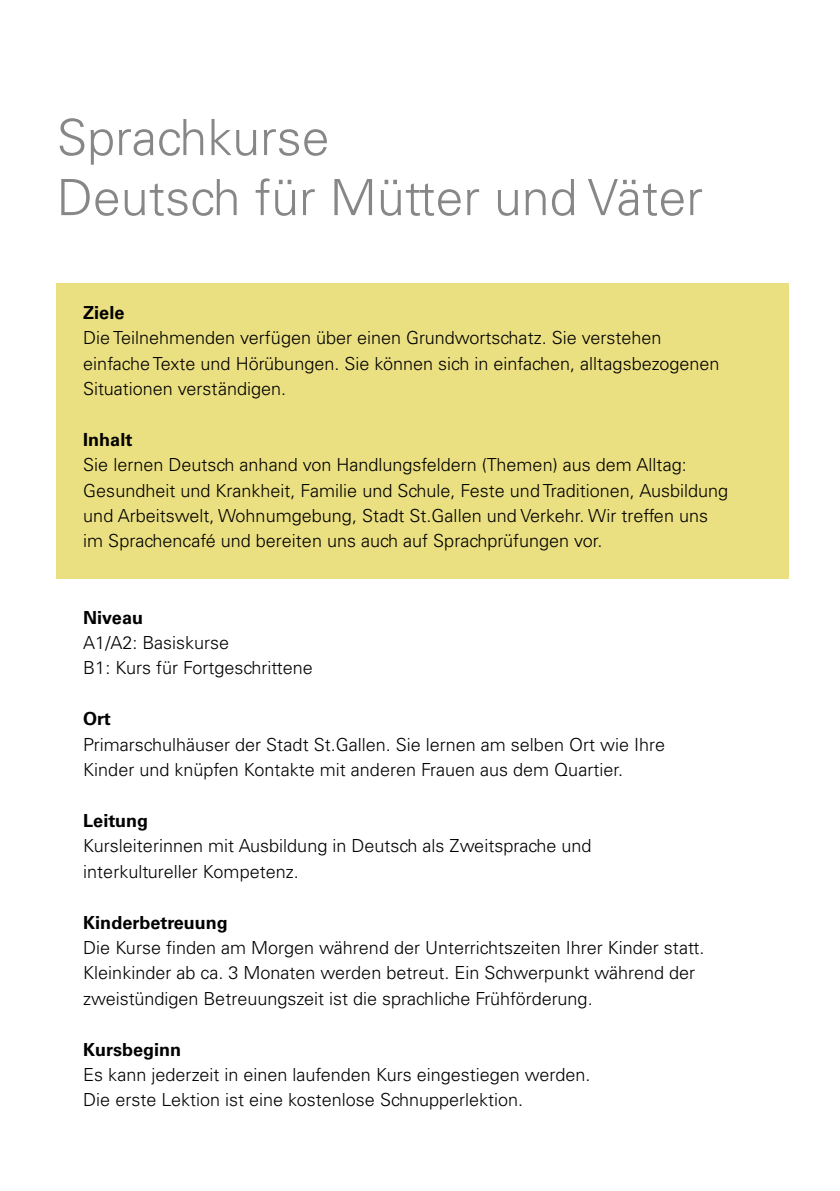
<style>
.page{position:relative;width:840px;height:1191px;background:#fff}
.page>*{position:absolute;margin:0;border:0;box-sizing:border-box;transform-origin:0 0}
.t1{font:300 50px/60px "Univers LT Std";color:#878787}
.t2{font:300 18px/25.4px "Univers LT Std";color:#000}
.t3{font:700 18px "Univers LT Std";color:#000}
</style>
<div class="page">
<div style="left:57px;top:283px;width:731px;height:296px;background:#ebe081"></div>
<h1 class="t1" style="left:57px;top:107px;width:647px">Sprachkurse<br>Deutsch für Mütter und Väter</h1>
<p class="t3" style="left:83px;top:302px;width:43px">Ziele</p>
<p class="t2" style="left:83px;top:325px;width:637px">Die Teilnehmenden verfügen über einen Grundwortschatz. Sie verstehen einfache Texte und Hörübungen. Sie können sich in einfachen, alltagsbezogenen<br>Situationen verständigen.</p>
<p class="t3" style="left:83px;top:429px;width:51px">Inhalt</p>
<p class="t2" style="left:83px;top:452px;width:646px">Sie lernen Deutsch anhand von Handlungsfeldern (Themen) aus dem Alltag:<br>Gesundheit und Krankheit, Familie und Schule, Feste und Traditionen, Ausbildung und Arbeitswelt, Wohnumgebung, Stadt St.Gallen und Verkehr. Wir treffen uns im Sprachencafé und bereiten uns auch auf Sprachprüfungen vor.</p>
<p class="t3" style="left:83px;top:606px;width:61px">Niveau</p>
<p class="t2" style="left:83px;top:630px;width:231px">A1/A2: Basiskurse<br>B1: Kurs für Fortgeschrittene</p>
<p class="t3" style="left:83px;top:708px;width:29px">Ort</p>
<p class="t2" style="left:83px;top:731px;width:583px">Primarschulhäuser der Stadt St.Gallen. Sie lernen am selben Ort wie Ihre<br>Kinder und knüpfen Kontakte mit anderen Frauen aus dem Quartier.</p>
<p class="t3" style="left:83px;top:810px;width:66px">Leitung</p>
<p class="t2" style="left:83px;top:833px;width:509px">Kursleiterinnen mit Ausbildung in Deutsch als Zweitsprache und interkultureller Kompetenz.</p>
<p class="t3" style="left:83px;top:911px;width:146px">Kinderbetreuung</p>
<p class="t2" style="left:83px;top:934px;width:622px">Die Kurse finden am Morgen während der Unterrichtszeiten Ihrer Kinder statt.<br>Kleinkinder ab ca. 3 Monaten werden betreut. Ein Schwerpunkt während der zweistündigen Betreuungszeit ist die sprachliche Frühförderung.</p>
<p class="t3" style="left:83px;top:1038px;width:99px">Kursbeginn</p>
<p class="t2" style="left:83px;top:1061px;width:508px">Es kann jederzeit in einen laufenden Kurs eingestiegen werden.<br>Die erste Lektion ist eine kostenlose Schnupperlektion.</p>
</div>
